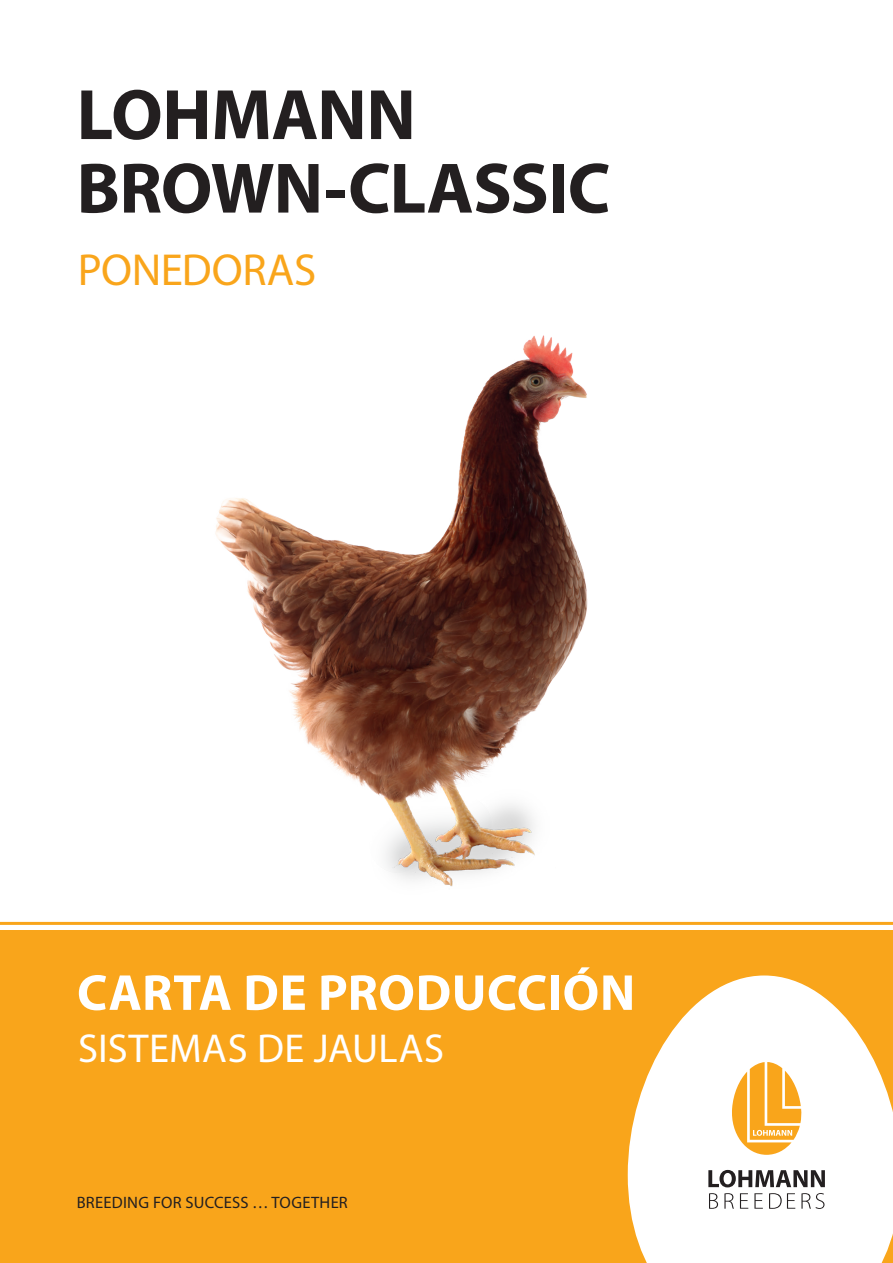
<style>
.page{position:relative;width:893px;height:1263px;background:#fff}
.page>*{position:absolute;margin:0;border:0;box-sizing:border-box;transform-origin:0 0}
.t1{font:700 72px/73.5px "Myriad Pro";letter-spacing:-.01em;color:#231f20}
.t2{font:700 51px "Myriad Pro";letter-spacing:.01em;color:#fff}
.t3{font:45px "Myriad Pro";letter-spacing:-.01em;color:#f9a51b}
.t4{font:40.5px "Myriad Pro";letter-spacing:.01em;color:#fff}
.t5{font:16.5px "Myriad Pro";letter-spacing:.02em;color:#231f20}
</style>
<div class="page">
<div style="left:0;top:931px;width:893px;height:332px;background:#f9a51b"></div>
<svg style="left:627px;top:975px;width:266px;height:288px"></svg>
<hr style="left:0;top:922px;width:893px;height:3px;background:#f9a51b">
<img style="left:215px;top:335px;width:373px;height:552px">
<svg style="left:708px;top:1170px;width:117px;height:17px"></svg>
<svg style="left:730px;top:1062px;width:71px;height:93px"></svg>
<svg style="left:709px;top:1193px;width:9px;height:16px"></svg>
<svg style="left:724px;top:1193px;width:10px;height:16px"></svg>
<svg style="left:740px;top:1193px;width:8px;height:16px"></svg>
<svg style="left:754px;top:1193px;width:9px;height:16px"></svg>
<svg style="left:769px;top:1193px;width:26px;height:16px"></svg>
<svg style="left:801px;top:1193px;width:23px;height:16px"></svg>
<h1 class="t1" style="left:77px;top:76px;width:535px">LOHMANN<br>BROWN-CLASSIC</h1>
<h3 class="t3" style="left:78px;top:242px;width:240px">PONEDORAS</h3>
<h2 class="t2" style="left:77px;top:959px;width:560px">CARTA DE PRODUCCIÓN</h2>
<h3 class="t4" style="left:78px;top:1023px;width:368px">SISTEMAS DE JAULAS</h3>
<p class="t5" style="left:77px;top:1193px;width:273px">BREEDING FOR SUCCESS …TOGETHER</p>
</div>
